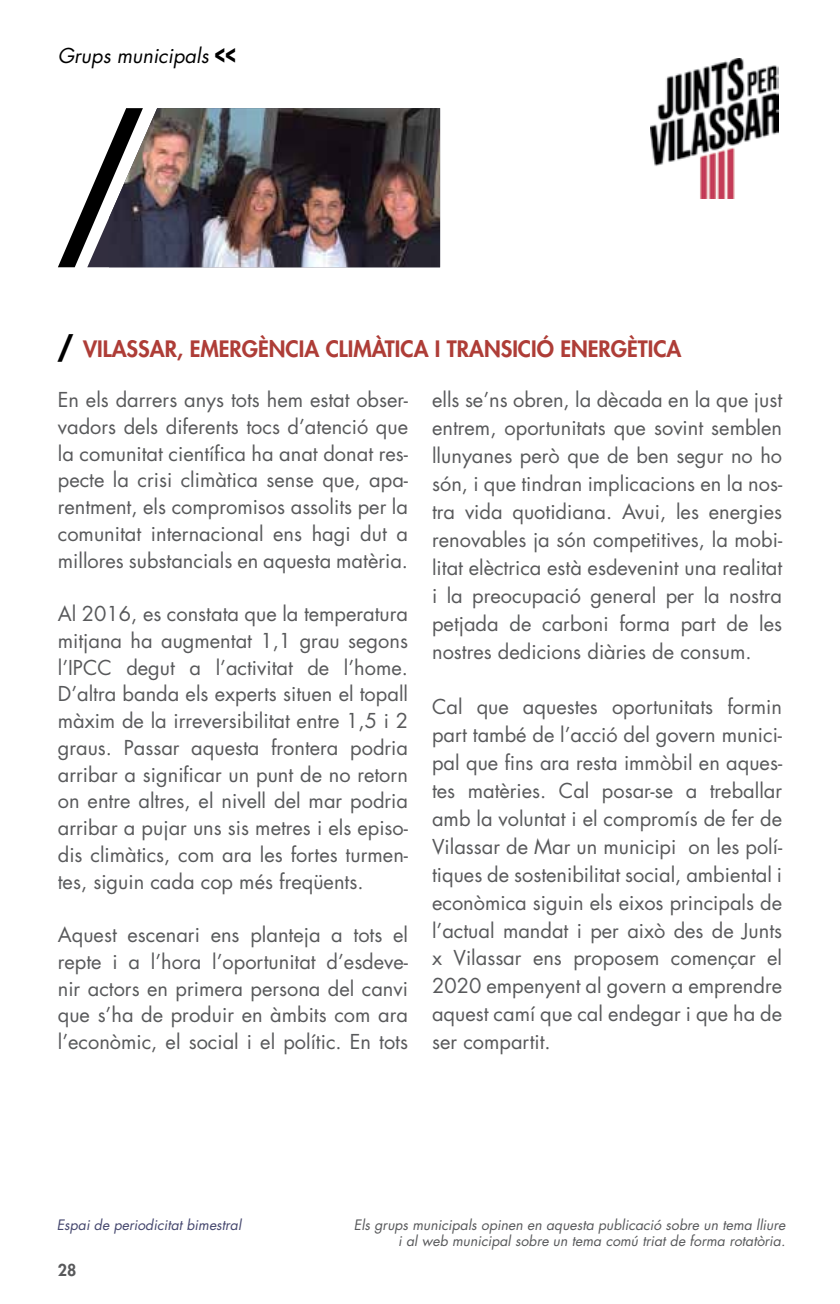
<style>
.page{position:relative;width:840px;height:1304px;background:#fff}
.page>*{position:absolute;margin:0;border:0;box-sizing:border-box;transform-origin:0 0}
.t1{font:800 22px "Futura Std";color:#ae3d37}
.t2{font:20px/26.8px "Futura Std";color:#58595b;text-align:justify}
.t3{font:italic 20px "Futura Std";color:#000}
.t4{font:800 16px "Futura Std";color:#58595b}
.t5{font:italic 14px/16px "Futura Std";color:#58595b;text-align:right}
.t6{font:italic 14px "Futura Std";color:#44466d}
.s1{font-weight:800;font-style:normal;font-size:30px}
.s2{font-weight:700;font-size:30px;color:#000}
</style>
<div class="page">
<img style="left:650px;top:58px;width:128px;height:140px">
<svg style="left:58px;top:199px;width:29px;height:68px"></svg>
<svg style="left:87px;top:148px;width:22px;height:119px"></svg>
<img style="left:109px;top:108px;width:331px;height:159px">
<p class="t3" style="left:58px;top:43px;width:179px">Grups municipals <span class="s1">&lt;&lt;</span></p>
<p class="t1" style="left:57px;top:335px;width:626px"><span class="s2">/</span> VILASSAR, EMERGÈNCIA CLIMÀTICA I TRANSICIÓ ENERGÈTICA</p>
<p class="t2" style="left:58px;top:387px;width:351px">En els darrers anys tots hem estat obser&shy;vadors dels diferents tocs d’atenció que la comunitat científica ha anat donat res&shy;pecte la crisi climàtica sense que, apa&shy;rentment, els compromisos assolits per la comunitat internacional ens hagi dut a millores substancials en aquesta matèria.</p>
<p class="t2" style="left:58px;top:601px;width:351px">Al 2016, es constata que la temperatura mitjana ha augmentat 1,1 grau segons l’IPCC degut a l’activitat de l’home.<br>D’altra banda els experts situen el topall màxim de la irreversibilitat entre 1,5 i 2 graus. Passar aquesta frontera podria arribar a significar un punt de no retorn on entre altres, el nivell del mar podria arribar a pujar uns sis metres i els episo&shy;dis climàtics, com ara les fortes turmen&shy;tes, siguin cada cop més freqüents.</p>
<p class="t2" style="left:58px;top:921px;width:351px">Aquest escenari ens planteja a tots el repte i a l’hora l’oportunitat d’esdeve&shy;nir actors en primera persona del canvi que s’ha de produir en àmbits com ara l’econòmic, el social i el polític. En tots</p>
<p class="t2" style="left:432px;top:386px;width:351px;line-height:27.8px">ells se’ns obren, la dècada en la que just entrem, oportunitats que sovint semblen llunyanes però que de ben segur no ho són, i que tindran implicacions en la nos&shy;tra vida quotidiana. Avui, les energies renovables ja són competitives, la mobi&shy;litat elèctrica està esdevenint una realitat i la preocupació general per la nostra petjada de carboni forma part de les nostres dedicions diàries de consum.</p>
<p class="t2" style="left:432px;top:693px;width:351px;line-height:28px">Cal que aquestes oportunitats formin part també de l’acció del govern munici&shy;pal que fins ara resta immòbil en aques&shy;tes matèries. Cal posar-se a treballar amb la voluntat i el compromís de fer de Vilassar de Mar un municipi on les polí&shy;tiques de sostenibilitat social, ambiental i econòmica siguin els eixos principals de l’actual mandat i per això des de Junts x Vilassar ens proposem començar el 2020 empenyent al govern a emprendre aquest camí que cal endegar i que ha de ser compartit.</p>
<p class="t6" style="left:57px;top:1216px;width:186px">Espai de periodicitat bimestral</p>
<p class="t5" style="left:354px;top:1217px;width:432px">Els grups municipals opinen en aquesta publicació sobre un tema lliure i al web municipal sobre un tema comú triat de forma rotatòria.</p>
<p class="t4" style="left:58px;top:1260px;width:20px">28</p>
</div>
